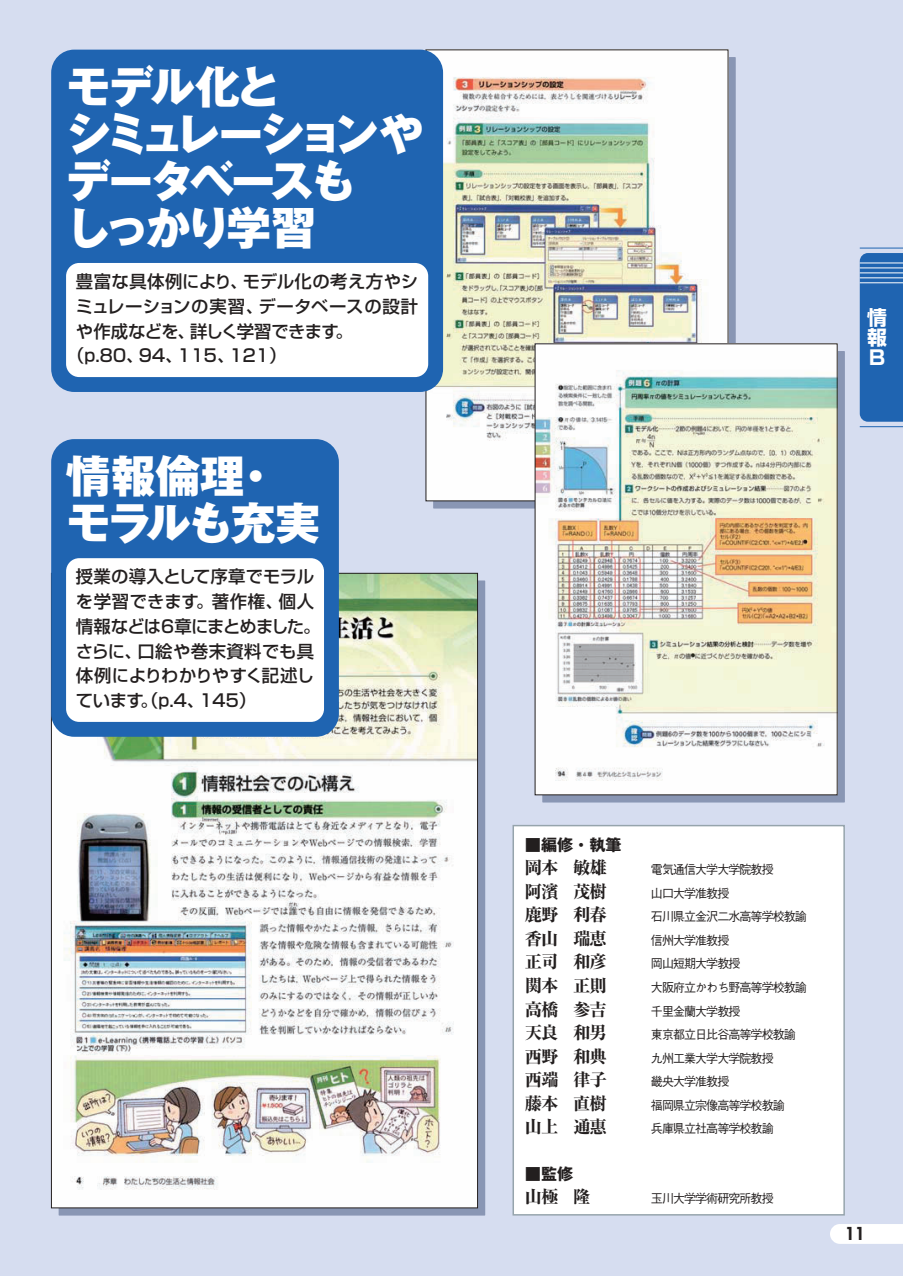
<style>
.page{position:relative;width:903px;height:1276px;background:#d6ddf0}
.page>*{position:absolute;margin:0;border:0;box-sizing:border-box;transform-origin:0 0}
.t1{font:44.62px/47.1px "Gothic MB101 hea";letter-spacing:-.08em;color:#fff}
.t2{font:44.62px/47.1px "Gothic MB101 hea";letter-spacing:-.02em;color:#fff}
.t3{font:700 19.78px/19.8px "Shin Go";color:#fff;text-align:justify}
.t4{font:500 17.32px/24.8px "Shin Go";color:#231f1f}
.t5{font:800 17.32px "Ryumin";letter-spacing:-.07em;color:#231f1f}
.t6{font:500 17.32px "Shin Go";letter-spacing:.025em;color:#231f1f}
.t7{font:500 17.32px "Shin Go";letter-spacing:.05em;color:#231f1f}
.t8{font:500 17.32px "Shin Go";letter-spacing:-.035em;color:#231f1f}
.t9{font:800 17.32px "Futura";color:#231f1f}
.t10{font:700 16.1px "Gothic MB101";color:#231f1f}
.t11{font:500 12.42px "Gothic BBB";letter-spacing:-.08em;color:#231f1f}
</style>
<div class="page">
<svg style="left:830px;top:1224px;width:73px;height:20px"></svg>
<div style="left:860px;top:253px;width:43px;height:169px;background:#1f64b1"></div>
<hr style="left:860px;top:426px;width:43px;height:1px;background:#1f64b1">
<hr style="left:860px;top:248px;width:43px;height:1px;background:#1f64b1">
<hr style="left:860px;top:263px;width:43px;height:1px;background:#fff">
<hr style="left:860px;top:268px;width:43px;height:1px;background:#fff">
<hr style="left:860px;top:272px;width:43px;height:1px;background:#fff">
<hr style="left:860px;top:277px;width:43px;height:1px;background:#fff">
<hr style="left:860px;top:282px;width:43px;height:1px;background:#fff">
<svg style="left:433px;top:57px;width:303px;height:451px;background:#969eb3"></svg>
<img style="left:428px;top:52px;width:298px;height:447px">
<svg style="left:542px;top:351px;width:303px;height:451px;background:#929bad"></svg>
<img style="left:537px;top:346px;width:298px;height:447px">
<div style="left:513px;top:825px;width:331px;height:390px;background:#fff"></div>
<div style="left:513px;top:825px;width:332px;height:390px;border:1px solid #96a4ac"></div>
<svg style="left:59px;top:580px;width:426px;height:635px;background:#8c95ab"></svg>
<img style="left:53px;top:575px;width:423px;height:631px">
<div style="left:51px;top:439px;width:288px;height:298px;background:#1f64b1;border-radius:23px"></div>
<div style="left:66px;top:558px;width:258px;height:164px;background:#fff;border-radius:13px"></div>
<div style="left:51px;top:50px;width:392px;height:342px;background:#1f64b1;border-radius:23px"></div>
<div style="left:66px;top:263px;width:362px;height:114px;background:#fff;border-radius:13px"></div>
<h1 class="t1" style="left:66px;top:69px;width:359px">モデル化と<br>シミュレーションやデータベースも<br>しっかり学習</h1>
<h3 class="t6" style="left:76px;top:275px;width:344px">豊富な具体例により、モデル化の考え方やシ</h3>
<h3 class="t7" style="left:76px;top:300px;width:344px">ミュレーションの実習、データベースの設計</h3>
<h3 class="t8" style="left:76px;top:324px;width:278px">や作成などを、詳しく学習できます。</h3>
<h3 class="t4" style="left:67px;top:345px;width:221px">（p.80、94、115、121）</h3>
<h1 class="t2" style="left:66px;top:459px;width:256px">情報倫理・モラルも充実</h1>
<h3 class="t4" style="left:76px;top:566px;width:246px">授業の導入として序章でモラルを学習できます。著作権、個人情報などは6章にまとめました。さらに、口絵や巻末資料でも具体例によりわかりやすく記述しています。（p.4、145）</h3>
<h2 class="t3" style="left:867px;top:310px;width:21px">情報Ｂ</h2>
<p class="t10" style="left:525px;top:839px;width:98px">■編修・執筆</p>
<h3 class="t5" style="left:525px;top:861px;width:83px">岡本　敏雄</h3>
<p class="t11" style="left:651px;top:865px;width:124px">電気通信大学大学院教授</p>
<h3 class="t5" style="left:525px;top:885px;width:83px">阿濱　茂樹</h3>
<p class="t11" style="left:651px;top:888px;width:80px">山口大学准教授</p>
<h3 class="t5" style="left:525px;top:909px;width:83px">鹿野　利春</h3>
<p class="t11" style="left:651px;top:912px;width:157px">石川県立金沢二水高等学校教諭</p>
<h3 class="t5" style="left:525px;top:932px;width:83px">香山　瑞恵</h3>
<p class="t11" style="left:651px;top:935px;width:80px">信州大学准教授</p>
<h3 class="t5" style="left:525px;top:956px;width:83px">正司　和彦</h3>
<p class="t11" style="left:651px;top:959px;width:91px">岡山短期大学教授</p>
<h3 class="t5" style="left:525px;top:979px;width:83px">関本　正則</h3>
<p class="t11" style="left:651px;top:982px;width:157px">大阪府立かわち野高等学校教諭</p>
<h3 class="t5" style="left:525px;top:1003px;width:83px">高橋　参吉</h3>
<p class="t11" style="left:651px;top:1006px;width:91px">千里金蘭大学教授</p>
<h3 class="t5" style="left:525px;top:1026px;width:83px">天良　和男</h3>
<p class="t11" style="left:651px;top:1030px;width:146px">東京都立日比谷高等学校教諭</p>
<h3 class="t5" style="left:525px;top:1050px;width:83px">西野　和典</h3>
<p class="t11" style="left:651px;top:1053px;width:124px">九州工業大学大学院教授</p>
<h3 class="t5" style="left:525px;top:1073px;width:83px">西端　律子</h3>
<p class="t11" style="left:651px;top:1077px;width:80px">畿央大学准教授</p>
<h3 class="t5" style="left:525px;top:1097px;width:83px">藤本　直樹</h3>
<p class="t11" style="left:651px;top:1100px;width:135px">福岡県立宗像高等学校教諭</p>
<h3 class="t5" style="left:525px;top:1121px;width:83px">山上　通惠</h3>
<p class="t11" style="left:651px;top:1124px;width:124px">兵庫県立社高等学校教諭</p>
<p class="t10" style="left:525px;top:1168px;width:50px">■監修</p>
<h3 class="t5" style="left:525px;top:1190px;width:67px">山極　隆</h3>
<p class="t11" style="left:651px;top:1193px;width:124px">玉川大学学術研究所教授</p>
<h3 class="t9" style="left:845px;top:1225px;width:22px">11</h3>
</div>
